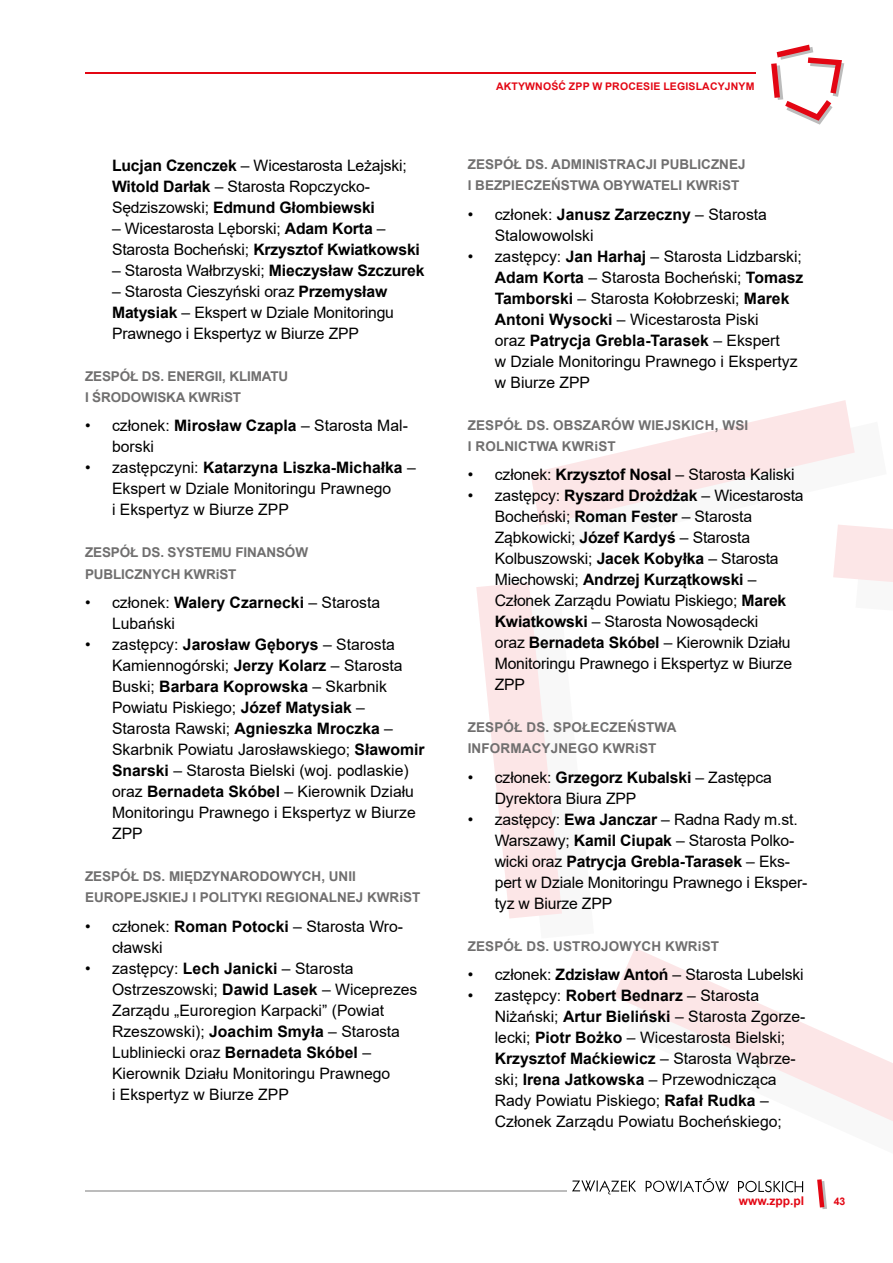
<style>
.page{position:relative;width:893px;height:1263px;background:#fff}
.page>*{position:absolute;margin:0;border:0;box-sizing:border-box;transform-origin:0 0}
.t1{font:15.75px/21px "Arial";color:#000}
.t2{font:700 13.5px/21px "Arial";color:#706f6f}
.t3{font:700 12px "Arial";color:#e30613}
.t4{font:700 10.5px "Arial";letter-spacing:.015em;color:#e30613}
.s1{font-weight:700}
</style>
<div class="page">
<hr style="left:85px;top:72px;width:671px;height:2px;background:#e30613">
<svg style="left:771px;top:45px;width:73px;height:80px"></svg>
<svg style="left:572px;top:1180px;width:64px;height:14px"></svg>
<svg style="left:646px;top:1179px;width:83px;height:13px"></svg>
<svg style="left:738px;top:1181px;width:65px;height:11px"></svg>
<svg style="left:817px;top:1179px;width:10px;height:30px"></svg>
<hr style="left:85px;top:1190px;width:482px;height:2px;background:#bcbcbc">
<svg style="left:476px;top:400px;width:417px;height:519px"></svg>
<svg style="left:614px;top:948px;width:279px;height:173px"></svg>
<p class="t1" style="left:112px;top:155px;width:296px"><span class="s1">Lucjan Czenczek</span> – Wicestarosta Leżajski;<br><span class="s1">Witold Darłak</span> – Starosta Ropczycko-<br>Sędziszowski; <span class="s1">Edmund Głombiewski</span></p>
<p class="t1" style="left:112px;top:218px;width:309px">– Wicestarosta Lęborski; <span class="s1">Adam Korta</span> –<br>Starosta Bocheński; <span class="s1">Krzysztof Kwiatkowski</span></p>
<p class="t1" style="left:112px;top:260px;width:314px">– Starosta Wałbrzyski; <span class="s1">Mieczysław Szczurek</span></p>
<p class="t1" style="left:112px;top:281px;width:283px">– Starosta Cieszyński oraz <span class="s1">Przemysław<br>Matysiak</span> – Ekspert w Dziale Monitoringu<br>Prawnego i Ekspertyz w Biurze ZPP</p>
<p class="t2" style="left:85px;top:366px;width:205px">ZESPÓŁ DS. ENERGII, KLIMATU<br>I ŚRODOWISKA KWRiST</p>
<p class="t1" style="left:112px;top:415px;width:297px;text-indent:-27px">• członek: <span class="s1">Mirosław Czapla</span> – Starosta Mal&shy;borski</p>
<p class="t1" style="left:112px;top:457px;width:305px;text-indent:-27px">• zastępczyni: <span class="s1">Katarzyna Liszka-Michałka</span> –<br>Ekspert w Dziale Monitoringu Prawnego<br>i Ekspertyz w Biurze ZPP</p>
<p class="t2" style="left:85px;top:542px;width:225px">ZESPÓŁ DS. SYSTEMU FINANSÓW<br>PUBLICZNYCH KWRiST</p>
<p class="t1" style="left:112px;top:592px;width:270px;text-indent:-27px">• członek: <span class="s1">Walery Czarnecki</span> – Starosta<br>Lubański</p>
<p class="t1" style="left:112px;top:634px;width:314px;text-indent:-27px">• zastępcy: <span class="s1">Jarosław Gęborys</span> – Starosta Kamiennogórski; <span class="s1">Jerzy Kolarz</span> – Starosta Buski; <span class="s1">Barbara Koprowska</span> – Skarbnik Powiatu Piskiego; <span class="s1">Józef Matysiak</span> – Starosta Rawski; <span class="s1">Agnieszka Mroczka</span> – Skarbnik Powiatu Jarosławskiego; <span class="s1">Sławomir Snarski</span> – Starosta Bielski (woj. podlaskie) oraz <span class="s1">Bernadeta Skóbel</span> – Kierownik Działu Monitoringu Prawnego i Ekspertyz w Biurze ZPP</p>
<p class="t2" style="left:85px;top:866px;width:337px">ZESPÓŁ DS. MIĘDZYNARODOWYCH, UNII<br>EUROPEJSKIEJ I POLITYKI REGIONALNEJ KWRiST</p>
<p class="t1" style="left:112px;top:915px;width:293px;text-indent:-27px">• członek: <span class="s1">Roman Potocki</span> – Starosta Wro&shy;cławski</p>
<p class="t1" style="left:112px;top:957px;width:307px;text-indent:-27px">• zastępcy: <span class="s1">Lech Janicki</span> – Starosta Ostrzeszowski; <span class="s1">Dawid Lasek</span> – Wiceprezes Zarządu „Euroregion Karpacki” (Powiat Rzeszowski); <span class="s1">Joachim Smyła</span> – Starosta Lubliniecki oraz <span class="s1">Bernadeta Skóbel</span> – Kierownik Działu Monitoringu Prawnego<br>i Ekspertyz w Biurze ZPP</p>
<p class="t4" style="left:496px;top:79px;width:260px">AKTYWNOŚĆ ZPP W PROCESIE LEGISLACYJNYM</p>
<p class="t2" style="left:468px;top:154px;width:279px">ZESPÓŁ DS. ADMINISTRACJI PUBLICZNEJ<br>I BEZPIECZEŃSTWA OBYWATELI KWRiST</p>
<p class="t1" style="left:495px;top:204px;width:274px;text-indent:-27px">• członek: <span class="s1">Janusz Zarzeczny</span> – Starosta<br>Stalowowolski</p>
<p class="t1" style="left:495px;top:246px;width:310px;text-indent:-27px">• zastępcy: <span class="s1">Jan Harhaj</span> – Starosta Lidzbarski; <span class="s1">Adam Korta</span> – Starosta Bocheński; <span class="s1">Tomasz Tamborski</span> – Starosta Kołobrzeski; <span class="s1">Marek Antoni Wysocki</span> – Wicestarosta Piski<br>oraz <span class="s1">Patrycja Grebla-Tarasek</span> – Ekspert<br>w Dziale Monitoringu Prawnego i Ekspertyz w Biurze ZPP</p>
<p class="t2" style="left:468px;top:415px;width:282px">ZESPÓŁ DS. OBSZARÓW WIEJSKICH, WSI<br>I ROLNICTWA KWRiST</p>
<p class="t1" style="left:468px;top:464px;width:328px">• członek: <span class="s1">Krzysztof Nosal</span> – Starosta Kaliski</p>
<p class="t1" style="left:495px;top:485px;width:310px;text-indent:-27px">• zastępcy: <span class="s1">Ryszard Drożdżak</span> – Wicestarosta Bocheński; <span class="s1">Roman Fester</span> – Starosta Ząbkowicki; <span class="s1">Józef Kardyś</span> – Starosta Kolbuszowski; <span class="s1">Jacek Kobyłka</span> – Starosta Miechowski; <span class="s1">Andrzej Kurzątkowski</span> – Członek Zarządu Powiatu Piskiego; <span class="s1">Marek Kwiatkowski</span> – Starosta Nowosądecki<br>oraz <span class="s1">Bernadeta Skóbel</span> – Kierownik Działu Monitoringu Prawnego i Ekspertyz w Biurze ZPP</p>
<p class="t2" style="left:468px;top:717px;width:210px">ZESPÓŁ DS. SPOŁECZEŃSTWA<br>INFORMACYJNEGO KWRiST</p>
<p class="t1" style="left:495px;top:767px;width:279px;text-indent:-27px">• członek: <span class="s1">Grzegorz Kubalski</span> – Zastępca<br>Dyrektora Biura ZPP</p>
<p class="t1" style="left:495px;top:809px;width:314px;text-indent:-27px">• zastępcy: <span class="s1">Ewa Janczar</span> – Radna Rady m.st.<br>Warszawy; <span class="s1">Kamil Ciupak</span> – Starosta Polko&shy;wicki oraz <span class="s1">Patrycja Grebla-Tarasek</span> – Eks&shy;pert w Dziale Monitoringu Prawnego i Eksper&shy;tyz w Biurze ZPP</p>
<p class="t2" style="left:468px;top:936px;width:253px">ZESPÓŁ DS. USTROJOWYCH KWRiST</p>
<p class="t1" style="left:468px;top:964px;width:337px">• członek: <span class="s1">Zdzisław Antoń</span> – Starosta Lubelski</p>
<p class="t1" style="left:495px;top:985px;width:312px;text-indent:-27px">• zastępcy: <span class="s1">Robert Bednarz</span> – Starosta Niżański; <span class="s1">Artur Bieliński</span> – Starosta Zgorze&shy;lecki; <span class="s1">Piotr Bożko</span> – Wicestarosta Bielski; <span class="s1">Krzysztof Maćkiewicz</span> – Starosta Wąbrze&shy;ski; <span class="s1">Irena Jatkowska</span> – Przewodnicząca Rady Powiatu Piskiego; <span class="s1">Rafał Rudka</span> – Członek Zarządu Powiatu Bocheńskiego;</p>
<p class="t3" style="left:739px;top:1192px;width:67px">www.zpp.pl</p>
<p class="t4" style="left:834px;top:1194px;width:13px">43</p>
</div>
